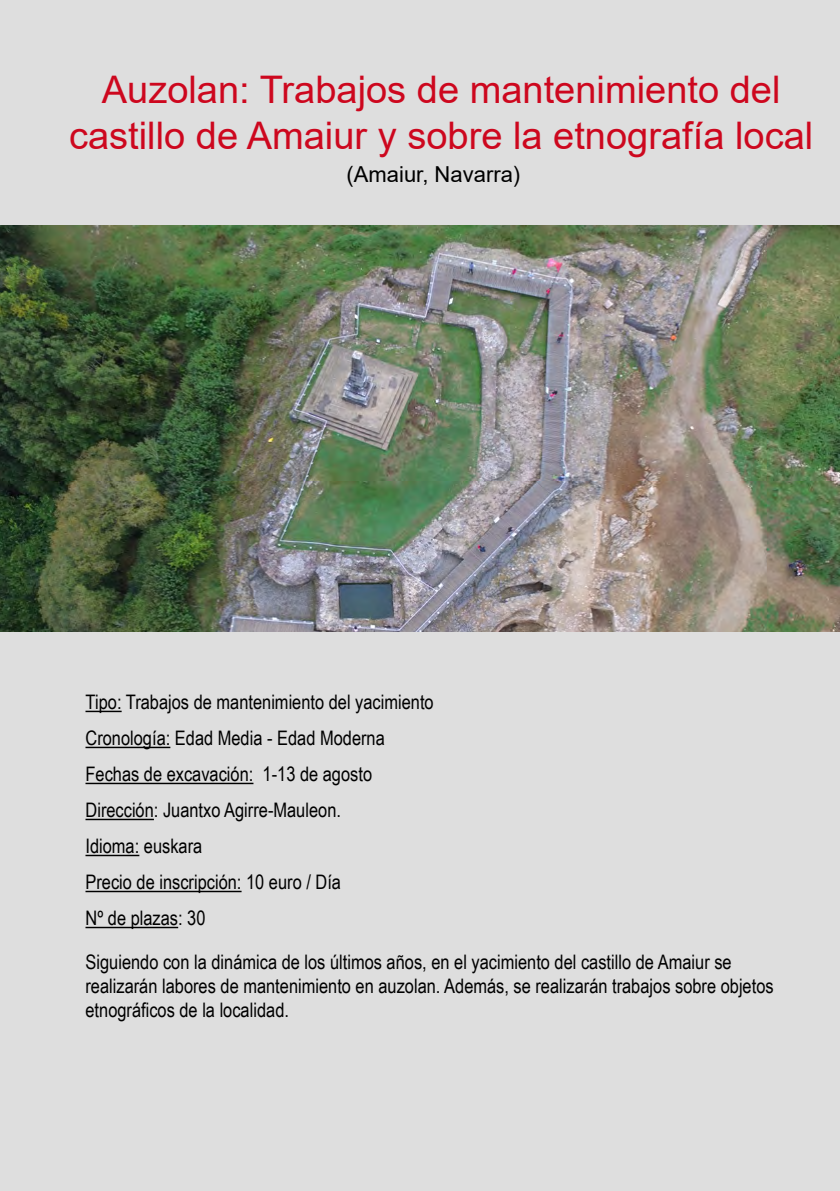
<style>
.page{position:relative;width:840px;height:1191px;background:#fff}
.page>*{position:absolute;margin:0;border:0;box-sizing:border-box;transform-origin:0 0}
.t1{font:38px/45.6px "Arial";color:#cd071e;text-align:center}
.t2{font:22px "Arial";color:#000}
.t3{font:20px/36px "Arial Narrow";color:#000}
</style>
<div class="page">
<div style="left:0;top:0;width:839px;height:1191px;background:#dedede"></div>
<hr style="left:85px;top:710px;width:37px;height:2px;background:#000">
<hr style="left:85px;top:746px;width:85px;height:2px;background:#000">
<hr style="left:85px;top:782px;width:168px;height:2px;background:#000">
<hr style="left:85px;top:818px;width:69px;height:2px;background:#000">
<hr style="left:85px;top:854px;width:54px;height:2px;background:#000">
<hr style="left:85px;top:890px;width:156px;height:2px;background:#000">
<hr style="left:85px;top:926px;width:93px;height:2px;background:#000">
<img style="left:0;top:225px;width:839px;height:406px">
<h1 class="t1" style="left:69px;top:67px;width:745px">Auzolan: Trabajos de mantenimiento del castillo de Amaiur y sobre la etnografía local</h1>
<p class="t2" style="left:346px;top:159px;width:175px">(Amaiur, Navarra)</p>
<p class="t3" style="left:85px;top:683px;width:349px">Tipo: Trabajos de mantenimiento del yacimiento<br>Cronología: Edad Media - Edad Moderna<br>Fechas de excavación: 1-13 de agosto<br>Dirección: Juantxo Agirre-Mauleon.<br>Idioma: euskara<br>Precio de inscripción: 10 euro / Día<br>Nº de plazas: 30</p>
<p class="t3" style="left:85px;top:949px;width:689px;line-height:24px">Siguiendo con la dinámica de los últimos años, en el yacimiento del castillo de Amaiur se realizarán labores de mantenimiento en auzolan. Además, se realizarán trabajos sobre objetos etnográficos de la localidad.</p>
</div>
